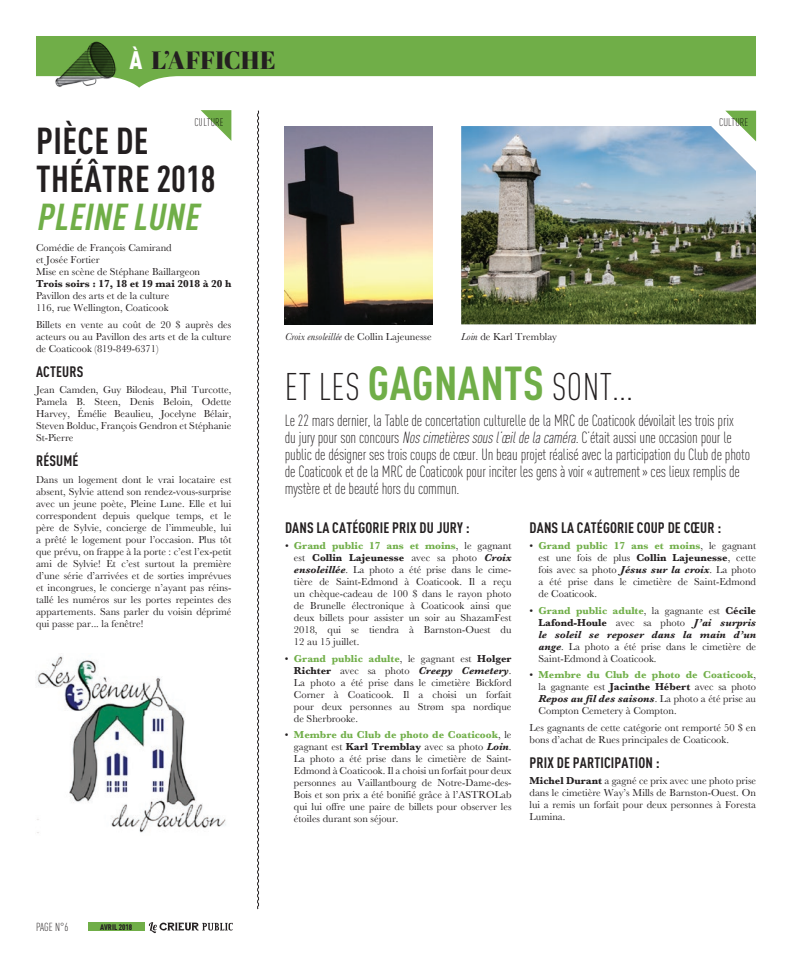
<style>
.page{position:relative;width:792px;height:972px;background:#fff}
.page>*{position:absolute;margin:0;border:0;box-sizing:border-box;transform-origin:0 0}
.t1{font:300 condensed 38px "DINOT";letter-spacing:.01em;color:#231f20}
.t2{font:700 condensed 37px/38px "DINOT";letter-spacing:.01em;color:#231f20}
.t3{font:italic 700 condensed 37px "DINOT";color:#70ae48}
.t4{font:25px "Abril Fatface";letter-spacing:.01em;color:#231f20}
.t5{font:300 condensed 16px/17px "DINOT";letter-spacing:-.01em;color:#231f20}
.t6{font:700 condensed 15px "DINOT";letter-spacing:.01em;color:#231f20}
.t7{font:300 condensed 11.5px "DINOT";color:#231f20}
.t8{font:300 condensed 11px "DINOT";letter-spacing:.01em;color:#231f20}
.t9{font:10.5px/12px "Baskerville";color:#231f20;text-align:justify}
.t10{font:700 10.5px "Baskerville";color:#231f20}
.t11{font:900 condensed 8px "DINOT";color:#231f20}
.s1{font-family:"DINOT";font-weight:900;font-stretch:condensed;color:#fff}
.s2{font-family:"Bask Old Face"}
.s3{font-style:italic}
.s4{font-weight:700;font-size:47px;color:#70ae48}
.s5{font-weight:700;color:#70ae48}
.s6{font-weight:700}
.s7{font-weight:700;font-style:italic}
</style>
<div class="page">
<svg style="left:36px;top:36px;width:720px;height:52px;fill:#70ae48"></svg>
<img style="left:55px;top:41px;width:62px;height:47px">
<svg style="left:149px;top:922px;width:84px;height:11px"></svg>
<div style="left:88px;top:922px;width:56px;height:9px;background:#70ae48"></div>
<svg style="left:257px;top:110px;width:2px;height:800px;background:#868485"></svg>
<img style="left:461px;top:126px;width:295px;height:198px">
<img style="left:285px;top:127px;width:148px;height:197px">
<svg style="left:201px;top:110px;width:30px;height:31px"></svg>
<svg style="left:725px;top:111px;width:31px;height:30px"></svg>
<img style="left:37px;top:656px;width:189px;height:177px">
<h3 class="t4" style="left:129px;top:43px;width:148px"><span class="s1">À</span> L’AFFICHE</h3>
<p class="t8" style="left:195px;top:115px;width:31px">Culture</p>
<p class="t8" style="left:719px;top:116px;width:31px">culture</p>
<h2 class="t2" style="left:36px;top:122px;width:181px">PIÈCE DE<br>THÉÂTRE 2018</h2>
<h2 class="t3" style="left:36px;top:195px;width:17px">PLEINE</h2>
<h2 class="t3" style="left:133px;top:195px;width:18px">LUNE</h2>
<p class="t9" style="left:36px;top:242px;width:166px;text-align:left">Comédie de François Camirand<br>et Josée Fortier<br>Mise en scène de Stéphane Baillargeon</p>
<p class="t10" style="left:36px;top:277px;width:197px">Trois soirs : 17, 18 et 19 mai 2018 à 20 h</p>
<p class="t9" style="left:36px;top:290px;width:135px">Pavillon des arts et de la culture<br>116, rue Wellington, Coaticook</p>
<p class="t9" style="left:36px;top:319px;width:197px">Billets en vente au coût de 20 <span class="s2">$</span> auprès des acteurs ou au Pavillon des arts et de la culture de Coaticook (819-849-6371)</p>
<h3 class="t6" style="left:36px;top:362px;width:49px">ACTEURS</h3>
<p class="t9" style="left:36px;top:384px;width:197px">Jean Camden, Guy Bilodeau, Phil Turcotte, Pamela B. Steen, Denis Beloin, Odette Harvey, Émélie Beaulieu, Jocelyne Bélair, Steven Bolduc, François Gendron et Stéphanie St-Pierre</p>
<h3 class="t6" style="left:36px;top:452px;width:44px">RÉSUMÉ</h3>
<p class="t9" style="left:36px;top:474px;width:197px">Dans un logement dont le vrai locataire est absent, Sylvie attend son rendez-vous-surprise avec un jeune poète, Pleine Lune. Elle et lui correspondent depuis quelque temps, et le père de Sylvie, concierge de l’immeuble, lui a prêté le logement pour l’occasion. Plus tôt que prévu, on frappe à la porte : c’est l’ex-petit ami de Sylvie! Et c’est surtout la première d’une série d’arrivées et de sorties imprévues et incongrues, le concierge n’ayant pas réins&shy;tallé les numéros sur les portes repeintes des appartements. Sans parler du voisin déprimé qui passe par... la fenêtre!</p>
<p class="t9" style="left:285px;top:331px;width:148px"><span class="s3">Croix ensoleillée</span> de Collin Lajeunesse</p>
<p class="t9" style="left:461px;top:331px;width:97px"><span class="s3">Loin</span> de Karl Tremblay</p>
<h1 class="t1" style="left:285px;top:365px;width:350px">Et les <span class="s4">GAGNANTS</span> sont...</h1>
<p class="t5" style="left:285px;top:412px;width:467px">Le 22 mars dernier, la Table de concertation culturelle de la MRC de Coaticook dévoilait les trois prix<br>du jury pour son concours <span class="s3">Noscimetièressousl’œildelacaméra</span>. C’était aussi une occasion pour le public de désigner ses trois coups de cœur. Un beau projet réalisé avec la participation du Club de photo de Coaticook et de la MRC de Coaticook pour inciter les gens à voir «autrement» ces lieux remplis de mystère et de beauté hors du commun.</p>
<h3 class="t6" style="left:285px;top:518px;width:186px">DANS LA CATÉGORIE PRIX DU JURY :</h3>
<p class="t9" style="left:294px;top:540px;width:219px;text-indent:-9px">• <span class="s5">Grand public 17 ans et moins</span>, le gagnant est <span class="s6">Collin Lajeunesse</span> avec sa photo <span class="s7">Croix ensoleillée</span>. La photo a été prise dans le cime&shy;tière de Saint-Edmond à Coaticook. Il a reçu un chèque-cadeau de 100 <span class="s2">$</span> dans le rayon photo de Brunelle électronique à Coaticook ainsi que deux billets pour assister un soir au ShazamFest 2018, qui se tiendra à Barnston-Ouest du 12 au 15 juillet.</p>
<p class="t9" style="left:294px;top:652px;width:219px;text-indent:-9px">• <span class="s5">Grand public adulte</span>, le gagnant est <span class="s6">Holger Richter</span> avec sa photo <span class="s7">Creepy Cemetery</span>.<br>La photo a été prise dans le cimetière Bickford Corner à Coaticook. Il a choisi un forfait pour deux personnes au Strøm spa nordique de Sherbrooke.</p>
<p class="t9" style="left:294px;top:729px;width:219px;text-indent:-9px">• <span class="s5">Membre du Club de photo de Coaticook</span>, le gagnant est <span class="s6">Karl Tremblay</span> avec sa photo <span class="s7">Loin</span>.<br>La photo a été prise dans le cimetière de Saint-Edmond à Coaticook. Il a choisi un forfait pour deux personnes au Vaillantbourg de Notre-Dame-des-Bois et son prix a été bonifié grâce à l’ASTROLab qui lui offre une paire de billets pour observer les étoiles durant son séjour.</p>
<h3 class="t6" style="left:530px;top:518px;width:193px">DANS LA CATÉGORIE COUP DE CŒUR :</h3>
<p class="t9" style="left:539px;top:540px;width:219px;text-indent:-9px">• <span class="s5">Grand public 17 ans et moins</span>, le gagnant est une fois de plus <span class="s6">Collin Lajeunesse</span>, cette fois avec sa photo <span class="s7">Jésus sur la croix</span>. La photo a été prise dans le cimetière de Saint-Edmond de Coaticook.</p>
<p class="t9" style="left:539px;top:604px;width:219px;text-indent:-9px">• <span class="s5">Grand public adulte</span>, la gagnante est <span class="s6">Cécile Lafond-Houle</span> avec sa photo <span class="s7">J’ai surpris le soleil se reposer dans la main d’un ange</span>. La photo a été prise dans le cimetière de Saint-Edmond à Coaticook.</p>
<p class="t9" style="left:539px;top:669px;width:219px;text-indent:-9px">• <span class="s5">Membre du Club de photo de Coaticook</span>, la gagnante est <span class="s6">Jacinthe Hébert</span> avec sa photo <span class="s7">Repos au fil des saisons</span>. La photo a été prise au Compton Cemetery à Compton.</p>
<p class="t9" style="left:530px;top:721px;width:228px">Les gagnants de cette catégorie ont remporté 50 <span class="s2">$</span> en bons d’achat de Rues principales de Coaticook.</p>
<h3 class="t6" style="left:530px;top:753px;width:132px">PRIX DE PARTICIPATION :</h3>
<p class="t9" style="left:530px;top:775px;width:228px"><span class="s6">Michel Durant</span> a gagné ce prix avec une photo prise dans le cimetière Way’s Mills de Barnston-Ouest. On lui a remis un forfait pour deux personnes à Foresta Lumina.</p>
<p class="t7" style="left:36px;top:921px;width:5px">PAGE</p>
<p class="t7" style="left:55px;top:921px;width:15px">N°6</p>
<p class="t11" style="left:100px;top:922px;width:34px">AVRIL 2018</p>
</div>
